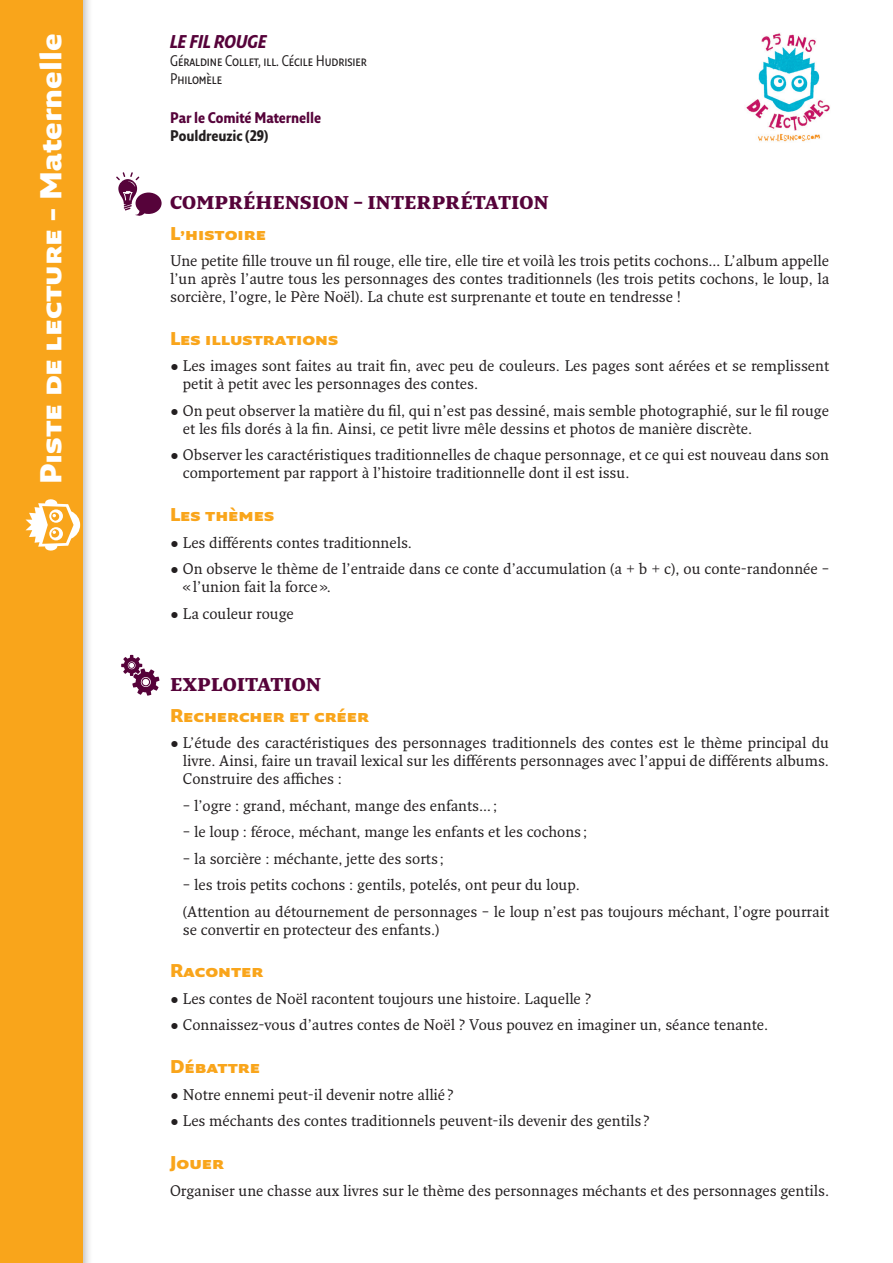
<style>
.page{position:relative;width:893px;height:1263px;background:#fff}
.page>*{position:absolute;margin:0;border:0;box-sizing:border-box;transform-origin:0 0}
.t1{font:900 29.4px "Fresco Sans Std";color:#fff}
.INTER2{font:900 18px "Fresco Sans Std";color:#f9a51b}
.INTER1{font:900 18px "Fresco Std";color:#56033a}
.INTER2_2_AVT{font:900 18px "Fresco Sans Std";color:#f9a51b}
.t2{font:italic 700 18px "Fresco Sans Con";letter-spacing:-.005em;color:#56033a}
.TXT_COURANT{font:15px/18px "Fresco Std";color:#231f20}
.t3{font:15px "Fresco Sans Con";letter-spacing:-.005em;color:#231f20}
.t4{font:700 15px/18px "Fresco Sans Con";letter-spacing:-.005em;color:#56033a}
.s1{color:#231f20}
</style>
<div class="page">
<div style="left:0;top:0;width:93px;height:1263px;background:#231f20;opacity:.3"></div>
<div style="left:0;top:0;width:83px;height:1263px;background:#f9a51b"></div>
<svg style="left:26px;top:499px;width:54px;height:52px"></svg>
<svg style="left:116px;top:172px;width:46px;height:44px"></svg>
<svg style="left:121px;top:655px;width:38px;height:41px"></svg>
<img style="left:746px;top:33px;width:84px;height:109px">
<h1 class="t1" style="left:32px;top:484px;width:452px;rotate:-90deg">Piste de lecture – Maternelle</h1>
<p class="t2" style="left:170px;top:30px;width:98px">LE FIL ROUGE</p>
<p class="t3" style="left:170px;top:51px;width:198px">Géraldine Collet, ill. Cécile Hudrisier</p>
<p class="t3" style="left:170px;top:69px;width:53px">Philomèle</p>
<p class="t4" style="left:170px;top:108px;width:153px">Par le Comité Maternelle<br><span class="s1">Pouldreuzic (29)</span></p>
<p class="INTER1" style="left:170px;top:191px;width:380px">COMPRÉHENSION – INTERPRÉTATION</p>
<p class="INTER2_2_AVT" style="left:170px;top:221px;width:97px">L’histoire</p>
<p class="TXT_COURANT" style="left:170px;top:251px;width:661px;text-align:justify">Une petite fille trouve un fil rouge, elle tire, elle tire et voilà les trois petits cochons… L’album appelle l’un après l’autre tous les personnages des contes traditionnels (les trois petits cochons, le loup, la sorcière, l’ogre, le Père Noël). La chute est surprenante et toute en tendresse !</p>
<p class="INTER2" style="left:170px;top:327px;width:170px">Les illustrations</p>
<p class="TXT_COURANT" style="left:183px;top:357px;width:648px;text-indent:-13px">• Les images sont faites au trait fin, avec peu de couleurs. Les pages sont aérées et se remplissent petit à petit avec les personnages des contes.</p>
<p class="TXT_COURANT" style="left:183px;top:401px;width:648px;text-indent:-13px">• On peut observer la matière du fil, qui n’est pas dessiné, mais semble photographié, sur le fil rouge et les fils dorés à la fin. Ainsi, ce petit livre mêle dessins et photos de manière discrète.</p>
<p class="TXT_COURANT" style="left:183px;top:446px;width:648px;text-indent:-13px">• Observer les caractéristiques traditionnelles de chaque personnage, et ce qui est nouveau dans son comportement par rapport à l’histoire traditionnelle dont il est issu.</p>
<p class="INTER2" style="left:170px;top:503px;width:106px">Les thèmes</p>
<p class="TXT_COURANT" style="left:170px;top:533px;width:244px">• Les différents contes traditionnels.</p>
<p class="TXT_COURANT" style="left:183px;top:559px;width:648px;text-indent:-13px">• On observe le thème de l’entraide dans ce conte d’accumulation (a + b + c), ou conte-randonnée – «l’union fait la force».</p>
<p class="TXT_COURANT" style="left:170px;top:604px;width:125px">• La couleur rouge</p>
<p class="INTER1" style="left:170px;top:673px;width:153px">EXPLOITATION</p>
<p class="INTER2_2_AVT" style="left:170px;top:703px;width:201px">Rechercher et créer</p>
<p class="TXT_COURANT" style="left:183px;top:733px;width:648px;text-align:justify;text-indent:-13px">• L’étude des caractéristiques des personnages traditionnels des contes est le thème principal du livre. Ainsi, faire un travail lexical sur les différents personnages avec l’appui de différents albums.<br>Construire des affiches :</p>
<p class="TXT_COURANT" style="left:183px;top:796px;width:316px">– l’ogre : grand, méchant, mange des enfants…;</p>
<p class="TXT_COURANT" style="left:183px;top:822px;width:406px">– le loup : féroce, méchant, mange les enfants et les cochons ;</p>
<p class="TXT_COURANT" style="left:183px;top:849px;width:263px">– la sorcière : méchante, jette des sorts ;</p>
<p class="TXT_COURANT" style="left:183px;top:875px;width:399px">– les trois petits cochons : gentils, potelés, ont peur du loup.</p>
<p class="TXT_COURANT" style="left:183px;top:902px;width:648px">(Attention au détournement de personnages – le loup n’est pas toujours méchant, l’ogre pourrait se convertir en protecteur des enfants.)</p>
<p class="INTER2" style="left:170px;top:959px;width:95px">Raconter</p>
<p class="TXT_COURANT" style="left:170px;top:989px;width:423px">• Les contes de Noël racontent toujours une histoire. Laquelle ?</p>
<p class="TXT_COURANT" style="left:170px;top:1016px;width:600px">• Connaissez-vous d’autres contes de Noël ? Vous pouvez en imaginer un, séance tenante.</p>
<p class="INTER2" style="left:170px;top:1055px;width:92px">Débattre</p>
<p class="TXT_COURANT" style="left:170px;top:1085px;width:285px">• Notre ennemi peut-il devenir notre allié ?</p>
<p class="TXT_COURANT" style="left:170px;top:1111px;width:481px">• Les méchants des contes traditionnels peuvent-ils devenir des gentils ?</p>
<p class="INTER2" style="left:170px;top:1151px;width:56px">Jouer</p>
<p class="TXT_COURANT" style="left:170px;top:1181px;width:661px">Organiser une chasse aux livres sur le thème des personnages méchants et des personnages gentils.</p>
</div>
